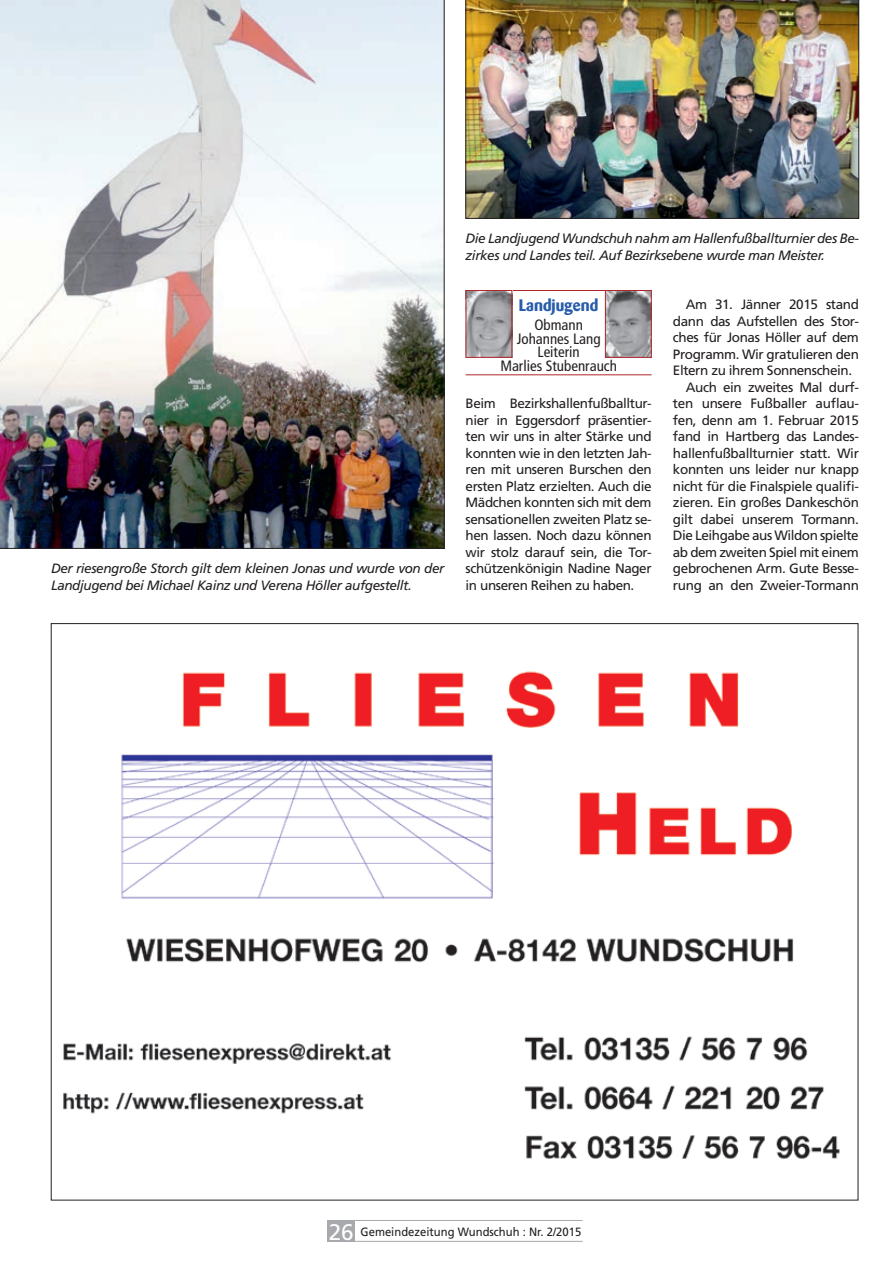
<style>
.page{position:relative;width:893px;height:1263px;background:#fff}
.page>*{position:absolute;margin:0;border:0;box-sizing:border-box;transform-origin:0 0}
.t1{font:700 16.5px "Barmeno";color:#275caa}
.t2{font:condensed 15px/13.5px "Frutiger LT Std";color:#231f20;text-align:center}
.t3{font:13.5px/16.5px "Frutiger LT Std";letter-spacing:-.025em;color:#231f20;text-align:justify}
.t4{font:italic 13.5px/16.5px "Frutiger LT Std";letter-spacing:-.03em;color:#231f20}
.t5{font:12px "Frutiger LT Std";color:#231f20;scale:.94 1}
.s1{font-size:22.5px;color:#fff}
</style>
<div class="page">
<div style="left:327px;top:1220px;width:28px;height:22px;background:#a8a9ad"></div>
<hr style="left:327px;top:1220px;width:256px;height:1px;background:#a8a9ad">
<hr style="left:327px;top:1241px;width:256px;height:1px;background:#a8a9ad">
<img style="left:63px;top:671px;width:777px;height:488px">
<img style="left:607px;top:292px;width:43px;height:64px">
<div style="left:605px;top:290px;width:47px;height:68px;border:1px solid #af272a"></div>
<hr style="left:466px;top:290px;width:186px;height:1px;background:#af272a">
<hr style="left:466px;top:374px;width:186px;height:1px;background:#af272a">
<img style="left:468px;top:292px;width:42px;height:64px">
<div style="left:466px;top:290px;width:46px;height:68px;border:1px solid #af272a"></div>
<img style="left:466px;top:0;width:393px;height:219px">
<img style="left:0;top:0;width:444px;height:549px">
<p class="t4" style="left:51px;top:560px;width:395px">Der riesengroße Storch gilt dem kleinen Jonas und wurde von der<br>Landjugend bei Michael Kainz und Verena Höller aufgestellt.</p>
<p class="t4" style="left:466px;top:230px;width:395px">Die Landjugend Wundschuh nahm am Hallenfußballturnier des Be&shy;zirkes und Landes teil. Auf Bezirksebene wurde man Meister.</p>
<p class="t1" style="left:519px;top:296px;width:81px">Landjugend</p>
<p class="t2" style="left:500px;top:318px;width:118px">Obmann<br>Johannes Lang<br>Leiterin<br>Marlies Stubenrauch</p>
<p class="t3" style="left:466px;top:395px;width:188px">Beim Bezirkshallenfußballtur&shy;nier in Eggersdorf präsentier&shy;ten wir uns in alter Stärke und konnten wie in den letzten Jah&shy;ren mit unseren Burschen den ersten Platz erzielten. Auch die Mädchen konnten sich mit dem sensationellen zweiten Platz se&shy;hen lassen. Noch dazu können wir stolz darauf sein, die Tor&shy;schützenkönigin Nadine Nager in unseren Reihen zu haben.</p>
<p class="t3" style="left:686px;top:296px;width:175px">Am 31. Jänner 2015 stand</p>
<p class="t3" style="left:673px;top:313px;width:188px">dann das Aufstellen des Stor-</p>
<p class="t3" style="left:673px;top:329px;width:188px">ches für Jonas Höller auf dem</p>
<p class="t3" style="left:673px;top:346px;width:188px">Programm. Wir gratulieren den</p>
<p class="t3" style="left:673px;top:362px;width:181px">Eltern zu ihrem Sonnenschein.</p>
<p class="t3" style="left:686px;top:379px;width:175px">Auch ein zweites Mal durf-</p>
<p class="t3" style="left:673px;top:395px;width:188px">ten unsere Fußballer auflau-</p>
<p class="t3" style="left:673px;top:412px;width:188px">fen, denn am 1. Februar 2015</p>
<p class="t3" style="left:673px;top:428px;width:188px">fand in Hartberg das Landes-</p>
<p class="t3" style="left:673px;top:445px;width:188px">hallenfußballturnier statt. Wir</p>
<p class="t3" style="left:673px;top:461px;width:188px">konnten uns leider nur knapp</p>
<p class="t3" style="left:673px;top:478px;width:188px">nicht für die Finalspiele qualifi-</p>
<p class="t3" style="left:673px;top:494px;width:188px">zieren. Ein großes Dankeschön</p>
<p class="t3" style="left:673px;top:511px;width:188px">gilt dabei unserem Tormann.</p>
<p class="t3" style="left:673px;top:527px;width:187px">Die Leihgabe aus Wildon spielte</p>
<p class="t3" style="left:673px;top:544px;width:187px">ab dem zweiten Spiel mit einem</p>
<p class="t3" style="left:673px;top:560px;width:188px">gebrochenen Arm. Gute Besse-</p>
<p class="t3" style="left:673px;top:577px;width:188px">rung an den Zweier-Tormann</p>
<p class="t5" style="left:329px;top:1224px;width:270px"><span class="s1">26</span> Gemeindezeitung Wundschuh : Nr. 2/2015</p>
</div>
